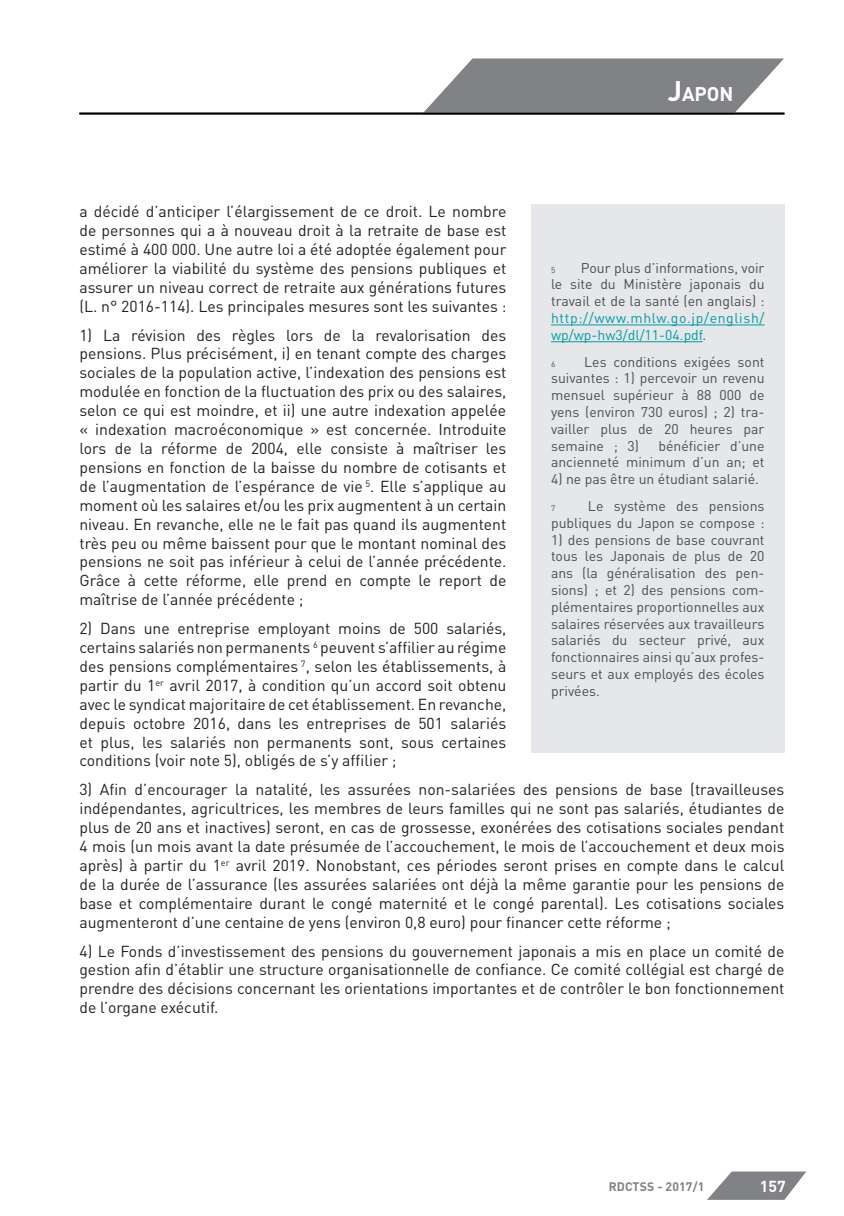
<style>
.page{position:relative;width:844px;height:1216px;background:#fff}
.page>*{position:absolute;margin:0;border:0;box-sizing:border-box;transform-origin:0 0}
.t1{font:700 28px "DIN";color:#fff}
.t2{font:700 19.6px "DIN";color:#fff}
.t3{font:15.75px/18.9px "DIN";color:#231f20;text-align:justify}
.t4{font:700 15.75px "DIN";color:#fff}
.t5{font:14px/16.8px "DIN";color:#4b4c4d;text-align:justify}
.t6{font:14px/16.8px "DIN";letter-spacing:.045em;color:#009ba5}
.t7{font:700 12.25px "DIN";letter-spacing:.01em;color:#808285}
.t8{font:8.05px "DIN";color:#4b4c4d}
.s1{font-size:19.6px}
.s2{font-size:28px}
.s3{color:#4b4c4d}
</style>
<div class="page">
<svg style="left:708px;top:1171px;width:98px;height:28px"></svg>
<svg style="left:422px;top:59px;width:361px;height:54px;background:#909294"></svg>
<hr style="left:79px;top:113px;width:705px;height:1px;background:#000">
<div style="left:531px;top:204px;width:253px;height:548px;background:#e6e7e9"></div>
<hr style="left:551px;top:324px;width:213px;height:1px;background:#009ba5">
<hr style="left:551px;top:341px;width:151px;height:1px;background:#009ba5">
<h1 class="t1" style="left:640px;top:72px;width:95px">A<span class="s1">LGÉ</span>.....</h1>
<p class="t2" style="left:667px;top:81px;width:67px"><span class="s2">J</span>APON</p>
<p class="t3" style="left:79px;top:202px;width:428px">a décidé d’anticiper l’élargissement de ce droit. Le nombre de personnes qui a à nouveau droit à la retraite de base est estimé à 400 000. Une autre loi a été adoptée également pour améliorer la viabilité du système des pensions publiques et assurer un niveau correct de retraite aux générations futures (L. n° 2016-114). Les principales mesures sont les suivantes :</p>
<p class="t3" style="left:79px;top:325px;width:428px">1) La révision des règles lors de la revalorisation des pensions. Plus précisément, i) en tenant compte des charges sociales de la population active, l’indexation des pensions est modulée en fonction de la fluctuation des prix ou des salaires, selon ce qui est moindre, et ii) une autre indexation appelée « indexation macroéconomique » est concernée. Introduite lors de la réforme de 2004, elle consiste à maîtriser les pensions en fonction de la baisse du nombre de cotisants et de l’augmentation de l’espérance de vie <sup>5</sup>. Elle s’applique au moment où les salaires et/ou les prix augmentent à un certain niveau. En revanche, elle ne le fait pas quand ils augmentent très peu ou même baissent pour que le montant nominal des pensions ne soit pas inférieur à celui de l’année précédente.<br>Grâce à cette réforme, elle prend en compte le report de maîtrise de l’année précédente ;</p>
<p class="t3" style="left:79px;top:618px;width:428px">2) Dans une entreprise employant moins de 500 salariés, certains salariés non permanents <sup>6</sup> peuvent s’affilier au régime des pensions complémentaires <sup>7</sup>, selon les établissements, à partir du 1<sup>er</sup> avril 2017, à condition qu’un accord soit obtenu avec le syndicat majoritaire de cet établissement. En revanche, depuis octobre 2016, dans les entreprises de 501 salariés et plus, les salariés non permanents sont, sous certaines conditions (voir note 5), obligés de s’y affilier ;</p>
<p class="t3" style="left:79px;top:779px;width:706px">3) Afin d’encourager la natalité, les assurées non-salariées des pensions de base (travailleuses indépendantes, agricultrices, les membres de leurs familles qui ne sont pas salariés, étudiantes de plus de 20 ans et inactives) seront, en cas de grossesse, exonérées des cotisations sociales pendant 4 mois (un mois avant la date présumée de l’accouchement, le mois de l’accouchement et deux mois après) à partir du 1<sup>er</sup> avril 2019. Nonobstant, ces périodes seront prises en compte dans le calcul de la durée de l’assurance (les assurées salariées ont déjà la même garantie pour les pensions de base et complémentaire durant le congé maternité et le congé parental). Les cotisations sociales augmenteront d’une centaine de yens (environ 0,8 euro) pour financer cette réforme ;</p>
<p class="t3" style="left:79px;top:941px;width:706px">4) Le Fonds d’investissement des pensions du gouvernement japonais a mis en place un comité de gestion afin d’établir une structure organisationnelle de confiance. Ce comité collégial est chargé de prendre des décisions concernant les orientations importantes et de contrôler le bon fonctionnement de l’organe exécutif.</p>
<p class="t5" style="left:551px;top:259px;width:215px;text-indent:30px">Pour plus d’informations, voir le site du Ministère japonais du travail et de la santé (en anglais) :</p>
<p class="t6" style="left:551px;top:309px;width:215px">http://www.mhlw.go.jp/english/ wp/wp-hw3/dl/11-04.pdf<span class="s3">.</span></p>
<p class="t8" style="left:551px;top:358px;width:6px">6</p>
<p class="t8" style="left:551px;top:264px;width:6px">5</p>
<p class="t5" style="left:551px;top:353px;width:215px;text-indent:33px">Les conditions exigées sont suivantes : 1) percevoir un revenu mensuel supérieur à 88 000 de yens (environ 730 euros) ; 2) tra&shy;vailler plus de 20 heures par semaine ; 3)</p>
<p class="t5" style="left:551px;top:437px;width:215px;text-align:right">bénéficier d’une<br>ancienneté minimum d’un an; et</p>
<p class="t5" style="left:551px;top:470px;width:209px">4) ne pas être un étudiant salarié.</p>
<p class="t8" style="left:551px;top:503px;width:6px">7</p>
<p class="t5" style="left:551px;top:497px;width:215px;text-align:right">Le système des pensions publiques du Japon se compose :</p>
<p class="t5" style="left:551px;top:531px;width:215px">1) des pensions de base couvrant tous les Japonais de plus de 20 ans (la généralisation des pen&shy;sions) ; et 2) des pensions com&shy;plémentaires proportionnelles aux salaires réservées aux travailleurs salariés du secteur privé, aux fonctionnaires ainsi qu’aux profes&shy;seurs et aux employés des écoles privées.</p>
<p class="t7" style="left:608px;top:1178px;width:97px">RDCTSS - 2017/1</p>
<p class="t4" style="left:759px;top:1176px;width:27px">157</p>
</div>
